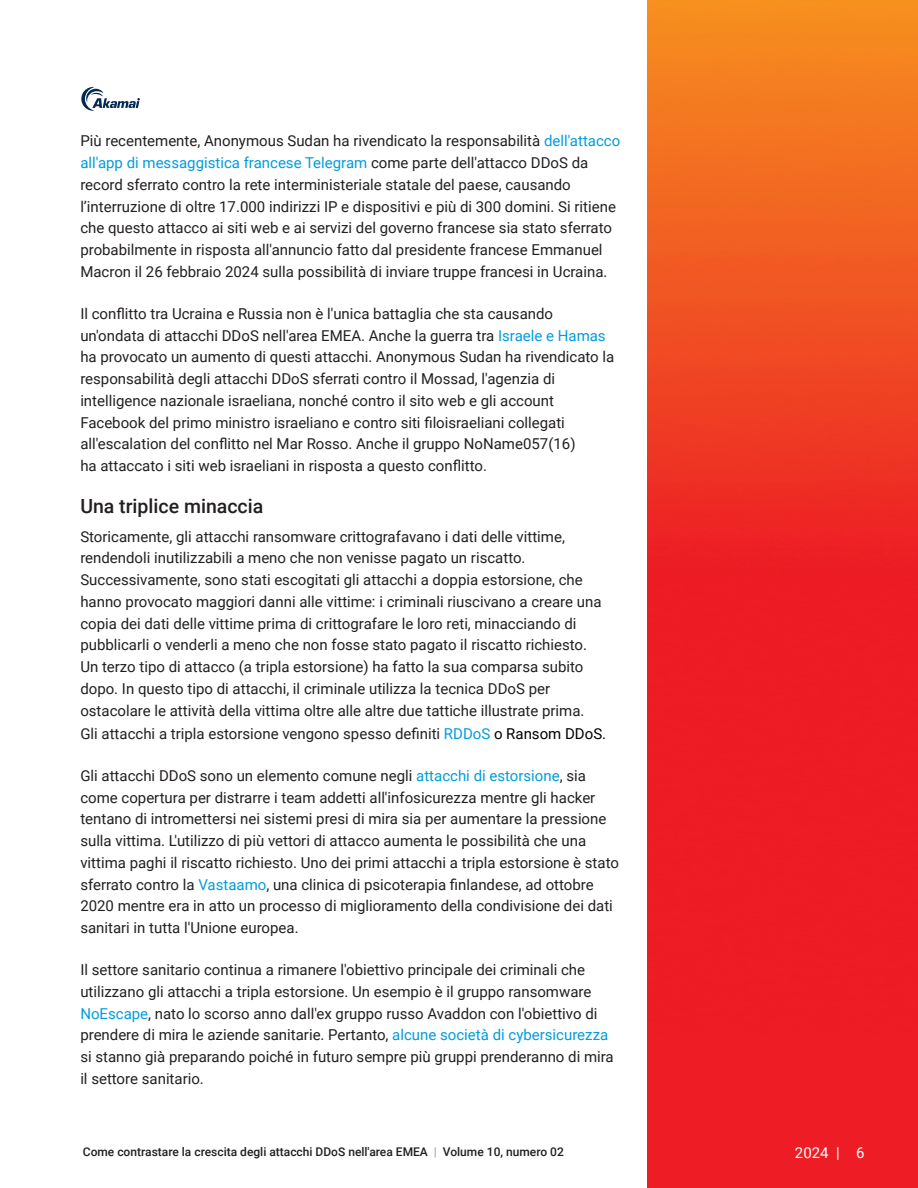
<style>
.page{position:relative;width:918px;height:1188px;background:#fff}
.page>*{position:absolute;margin:0;border:0;box-sizing:border-box;transform-origin:0 0}
.H2_-_Subhead{font:500 19.5px "Roboto";color:#231f20}
.Body{font:15px/21.8px "Roboto";color:#231f20}
.t1{font:15px "Roboto";color:#fff}
.t2{font:500 12px "Roboto";color:#231f20}
.s1{color:#009cde}
.s2{color:#000}
.s3{font-weight:700;color:#a8a8aa}
</style>
<div class="page">
<img style="left:648px;top:0;width:270px;height:1188px">
<svg style="left:81px;top:87px;width:59px;height:24px"></svg>
<p class="Body" style="left:80px;top:129px;width:541px">Più recentemente, Anonymous Sudan ha rivendicato la responsabilità <span class="s1">dell'attacco all'app di messaggistica francese Telegram</span> come parte dell'attacco DDoS da record sferrato contro la rete interministeriale statale del paese, causando l’interruzione di oltre 17.000 indirizzi IP e dispositivi e più di 300 domini. Si ritiene che questo attacco ai siti web e ai servizi del governo francese sia stato sferrato probabilmente in risposta all'annuncio fatto dal presidente francese Emmanuel Macron il 26 febbraio 2024 sulla possibilità di inviare truppe francesi in Ucraina.</p>
<p class="Body" style="left:80px;top:302px;width:536px">Il conflitto tra Ucraina e Russia non è l'unica battaglia che sta causando un'ondata di attacchi DDoS nell'area EMEA. Anche la guerra tra <span class="s1">Israele e Hamas </span>ha provocato un aumento di questi attacchi. Anonymous Sudan ha rivendicato la responsabilità degli attacchi DDoS sferrati contro il Mossad, l'agenzia di intelligence nazionale israeliana, nonché contro il sito web e gli account Facebook del primo ministro israeliano e contro siti filoisraeliani collegati all'escalation del conflitto nel Mar Rosso. Anche il gruppo NoName057(16)<br>ha attaccato i siti web israeliani in risposta a questo conflitto.</p>
<p class="H2_-_Subhead" style="left:80px;top:492px;width:184px">Una triplice minaccia</p>
<p class="Body" style="left:80px;top:525px;width:523px">Storicamente, gli attacchi ransomware crittografavano i dati delle vittime, rendendoli inutilizzabili a meno che non venisse pagato un riscatto.<br>Successivamente, sono stati escogitati gli attacchi a doppia estorsione, che hanno provocato maggiori danni alle vittime: i criminali riuscivano a creare una copia dei dati delle vittime prima di crittografare le loro reti, minacciando di pubblicarli o venderli a meno che non fosse stato pagato il riscatto richiesto.<br>Un terzo tipo di attacco (a tripla estorsione) ha fatto la sua comparsa subito dopo. In questo tipo di attacchi, il criminale utilizza la tecnica DDoS per ostacolare le attività della vittima oltre alle altre due tattiche illustrate prima.</p>
<p class="Body" style="left:80px;top:722px;width:527px">Gli attacchi a tripla estorsione vengono spesso definiti <span class="s1">RDDoS</span> <span class="s2">o Ransom DDoS.</span></p>
<p class="Body" style="left:80px;top:764px;width:540px">Gli attacchi DDoS sono un elemento comune negli <span class="s1">attacchi di estorsione</span>, sia come copertura per distrarre i team addetti all'infosicurezza mentre gli hacker tentano di intromettersi nei sistemi presi di mira sia per aumentare la pressione sulla vittima. L'utilizzo di più vettori di attacco aumenta le possibilità che una vittima paghi il riscatto richiesto. Uno dei primi attacchi a tripla estorsione è stato sferrato contro la <span class="s1">Vastaamo</span>, una clinica di psicoterapia finlandese, ad ottobre 2020 mentre era in atto un processo di miglioramento della condivisione dei dati sanitari in tutta l'Unione europea.</p>
<p class="Body" style="left:80px;top:958px;width:535px">Il settore sanitario continua a rimanere l'obiettivo principale dei criminali che utilizzano gli attacchi a tripla estorsione. Un esempio è il gruppo ransomware <span class="s1">NoEscape</span>, nato lo scorso anno dall'ex gruppo russo Avaddon con l'obiettivo di prendere di mira le aziende sanitarie. Pertanto, <span class="s1">alcune società di cybersicurezza </span>si stanno già preparando poiché in futuro sempre più gruppi prenderanno di mira il settore sanitario.</p>
<p class="t2" style="left:83px;top:1144px;width:482px">Come contrastare la crescita degli attacchi DDoS nell'area EMEA <span class="s3">|</span> Volume 10, numero 02</p>
<p class="t1" style="left:795px;top:1142px;width:71px">2024 | 6</p>
</div>
